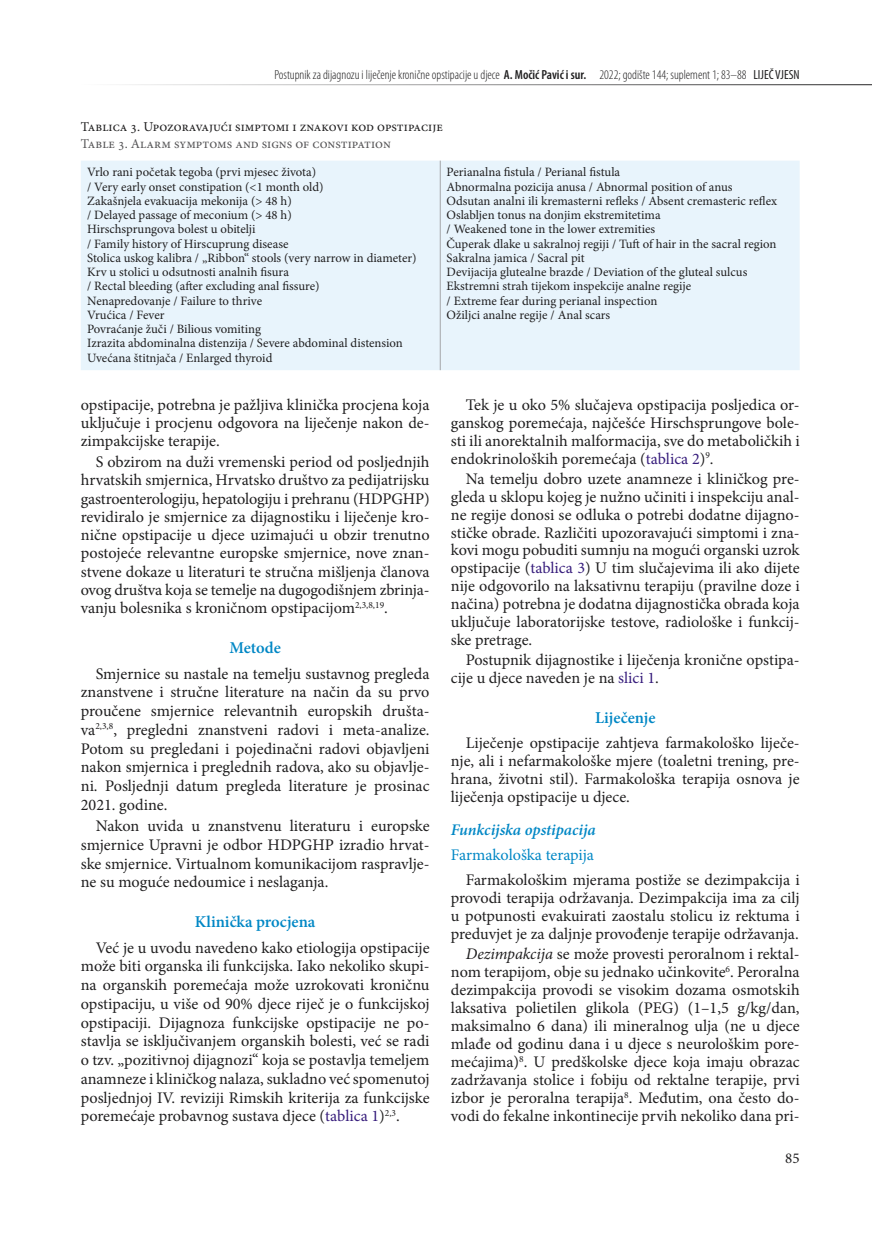
<style>
.page{position:relative;width:872px;height:1234px;background:#fff}
.page>*{position:absolute;margin:0;border:0;box-sizing:border-box;transform-origin:0 0}
.t1{font:600 16.5px "Minion Pro";color:#0087c5}
.t2{font:16.2px/18.8px "Minion Pro";color:#1f1e1f;text-align:justify}
.t3{font:italic 600 16.2px "Minion Pro";letter-spacing:-.005em;color:#0087c5}
.t4{font:16.2px "Minion Pro";color:#0087c5}
.t5{font:15px "Minion Pro";color:#1f1e1f}
.t6{font:13.5px "Minion Pro";color:#1f1e1f}
.t7{font:13.5px "Minion Pro";color:#565557}
.t8{font:300 condensed 13.2px "Myriad Pro";color:#1f1e1f}
.t9{font:12.75px/14.2px "Minion Pro";letter-spacing:-.005em;color:#1f1e1f}
.s1{font-weight:600}
.s2{font-weight:400}
.s3{color:#371d7c}
.s4{font-style:italic}
</style>
<div class="page">
<hr style="left:81px;top:84px;width:791px;height:1px;background:#1f1e1f">
<div style="left:81px;top:160px;width:718px;height:210px;background:#e8f4fc"></div>
<hr style="left:440px;top:160px;width:1px;height:210px;background:#a4a5a8">
<p class="t8" style="left:274px;top:67px;width:527px">Postupnik za dijagnozu i liječenje kronične opstipacije u djece <span class="s1">A. Močić Pavić i sur.</span> 2022; godište 144; suplement 1; 83–88 <span class="s2">LIJEČ VJESN</span></p>
<p class="t6" style="left:81px;top:118px;width:363px">Tablica 3. Upozoravajući simptomi i znakovi kod opstipacije</p>
<p class="t7" style="left:81px;top:135px;width:311px">Table 3. Alarm symptoms and signs of constipation</p>
<p class="t9" style="left:87px;top:165px;width:331px">Vrlo rani početak tegoba (prvi mjesec života)<br>/ Very early onset constipation (&lt;1 month old)<br>Zakašnjela evakuacija mekonija (&gt; 48 h)<br>/ Delayed passage of meconium (&gt; 48 h)<br>Hirschsprungova bolest u obitelji<br>/ Family history of Hirscuprung disease<br>Stolica uskog kalibra / „Ribbon“ stools (very narrow in diameter)<br>Krv u stolici u odsutnosti analnih fisura<br>/ Rectal bleeding (after excluding anal fissure)<br>Nenapredovanje / Failure to thrive<br>Vrućica / Fever<br>Povraćanje žuči / Bilious vomiting<br>Izrazita abdominalna distenzija / Severe abdominal distension Uvećana štitnjača / Enlarged thyroid</p>
<p class="t9" style="left:446px;top:165px;width:332px">Perianalna fistula / Perianal fistula<br>Abnormalna pozicija anusa / Abnormal position of anus Odsutan analni ili kremasterni refleks / Absent cremasteric reflex Oslabljen tonus na donjim ekstremitetima<br>/ Weakened tone in the lower extremities<br>Čuperak dlake u sakralnoj regiji / Tuft of hair in the sacral region Sakralna jamica / Sacral pit<br>Devijacija glutealne brazde / Deviation of the gluteal sulcus Ekstremni strah tijekom inspekcije analne regije<br>/ Extreme fear during perianal inspection<br>Ožiljci analne regije / Anal scars</p>
<p class="t2" style="left:81px;top:395px;width:350px;line-height:18.3px">opstipacije, potrebna je pažljiva klinička procjena koja uključuje i procjenu odgovora na liječenje nakon de&shy;zimpakcijske terapije.</p>
<p class="t2" style="left:81px;top:452px;width:350px;line-height:18.3px;text-indent:15px">S obzirom na duži vremenski period od posljednjih hrvatskih smjernica, Hrvatsko društvo za pedijatrijsku gastroenterologiju, hepatologiju i prehranu (HDPGHP) revidiralo je smjernice za dijagnostiku i liječenje kro&shy;nične opstipacije u djece uzimajući u obzir trenutno postojeće relevantne europske smjernice, nove znan&shy;stvene dokaze u literaturi te stručna mišljenja članova ovog društva koja se temelje na dugogodišnjem zbrinja&shy;vanju bolesnika s kroničnom opstipacijom<sup>2,3,8,19</sup>.</p>
<p class="t1" style="left:229px;top:636px;width:53px">Metode</p>
<p class="t2" style="left:81px;top:664px;width:350px;text-indent:15px">Smjernice su nastale na temelju sustavnog pregleda znanstvene i stručne literature na način da su prvo proučene smjernice relevantnih europskih društa&shy;va<sup>2,3,8</sup>, pregledni znanstveni radovi i meta-analize.<br>Potom su pregledani i pojedinačni radovi objavljeni nakon smjernica i preglednih radova, ako su objavlje&shy;ni. Posljednji datum pregleda literature je prosinac 2021. godine.</p>
<p class="t2" style="left:81px;top:816px;width:350px;text-indent:15px">Nakon uvida u znanstvenu literaturu i europske smjernice Upravni je odbor HDPGHP izradio hrvat&shy;ske smjernice. Virtualnom komunikacijom raspravlje&shy;ne su moguće nedoumice i neslaganja.</p>
<p class="t1" style="left:195px;top:910px;width:122px">Klinička procjena</p>
<p class="t2" style="left:81px;top:938px;width:351px;text-indent:15px">Već je u uvodu navedeno kako etiologija opstipacije može biti organska ili funkcijska. Iako nekoliko skupi&shy;na organskih poremećaja može uzrokovati kroničnu opstipaciju, u više od 90% djece riječ je o funkcijskoj opstipaciji. Dijagnoza funkcijske opstipacije ne po&shy;stavlja se isključivanjem organskih bolesti, već se radi o tzv. „pozitivnoj dijagnozi“ koja se postavlja temeljem anamneze i kliničkog nalaza, sukladno već spomenutoj posljednjoj IV. reviziji Rimskih kriterija za funkcijske poremećaje probavnog sustava djece (<span class="s3">tablica 1</span>)<sup>2,3</sup>.</p>
<p class="t2" style="left:451px;top:395px;width:350px;line-height:18px;text-indent:15px">Tek je u oko 5% slučajeva opstipacija posljedica or&shy;ganskog poremećaja, najčešće Hirschsprungove bole&shy;sti ili anorektalnih malformacija, sve do metaboličkih i endokrinoloških poremećaja (<span class="s3">tablica 2</span>)<sup>9</sup>.</p>
<p class="t2" style="left:451px;top:470px;width:350px;line-height:17.9px;text-indent:15px">Na temelju dobro uzete anamneze i kliničkog pre&shy;gleda u sklopu kojeg je nužno učiniti i inspekciju anal&shy;ne regije donosi se odluka o potrebi dodatne dijagno&shy;stičke obrade. Različiti upozoravajući simptomi i zna&shy;kovi mogu pobuditi sumnju na mogući organski uzrok opstipacije (<span class="s3">tablica 3</span>) U tim slučajevima ili ako dijete nije odgovorilo na laksativnu terapiju (pravilne doze i načina) potrebna je dodatna dijagnostička obrada koja uključuje laboratorijske testove, radiološke i funkcij&shy;ske pretrage.</p>
<p class="t2" style="left:451px;top:651px;width:350px;line-height:18px;text-indent:15px">Postupnik dijagnostike i liječenja kronične opstipa&shy;cije u djece naveden je na <span class="s3">slici 1</span>.</p>
<p class="t1" style="left:595px;top:706px;width:62px">Liječenje</p>
<p class="t2" style="left:451px;top:733px;width:350px;line-height:18px;text-indent:15px">Liječenje opstipacije zahtjeva farmakološko liječe&shy;nje, ali i nefarmakološke mjere (toaletni trening, pre&shy;hrana, životni stil). Farmakološka terapija osnova je liječenja opstipacije u djece.</p>
<p class="t3" style="left:451px;top:818px;width:146px">Funkcijska opstipacija</p>
<p class="t4" style="left:451px;top:843px;width:145px">Farmakološka terapija</p>
<p class="t2" style="left:451px;top:870px;width:351px;line-height:18px;text-indent:15px">Farmakološkim mjerama postiže se dezimpakcija i provodi terapija održavanja. Dezimpakcija ima za cilj u potpunosti evakuirati zaostalu stolicu iz rektuma i preduvjet je za daljnje provođenje terapije održavanja.</p>
<p class="t2" style="left:451px;top:944px;width:350px;line-height:18px;text-indent:15px"><span class="s4">Dezimpakcija</span> se može provesti peroralnom i rektal&shy;nom terapijom, obje su jednako učinkovite<sup>6</sup>. Peroralna dezimpakcija provodi se visokim dozama osmotskih laksativa polietilen glikola (PEG) (1–1,5 g/kg/dan, maksimalno 6 dana) ili mineralnog ulja (ne u djece mlađe od godinu dana i u djece s neurološkim pore&shy;mećajima)<sup>8</sup>. U predškolske djece koja imaju obrazac zadržavanja stolice i fobiju od rektalne terapije, prvi izbor je peroralna terapija<sup>8</sup>. Međutim, ona često do&shy;vodi do fekalne inkontinecije prvih nekoliko dana pri-</p>
<p class="t5" style="left:785px;top:1147px;width:16px">85</p>
</div>
